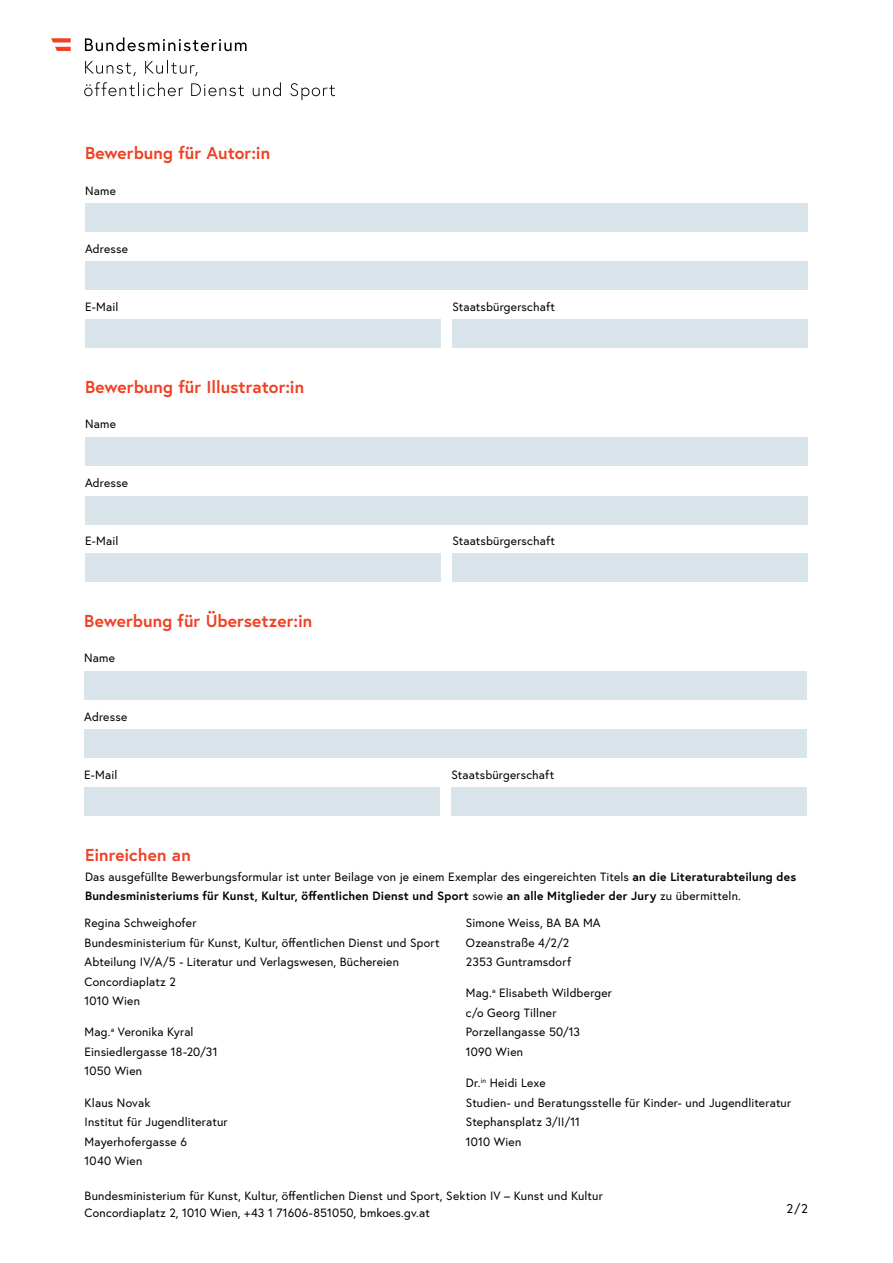
<style>
.page{position:relative;width:893px;height:1263px;background:#fff}
.page>*{position:absolute;margin:0;border:0;box-sizing:border-box;transform-origin:0 0}
.h2_ohne_Nummerierung{font:700 17.25px "Europa Austria";color:#ef4123}
.t1{font:12.75px "Europa Austria";color:#000}
.p_small{font:12px/19.5px "Europa Austria";letter-spacing:.015em;color:#000}
.t2{font:700 12px/19.5px "Europa Austria";letter-spacing:.02em;color:#000}
.s1{font-weight:400}
</style>
<div class="page">
<svg style="left:84px;top:82px;width:251px;height:18px"></svg>
<svg style="left:85px;top:60px;width:113px;height:16px"></svg>
<svg style="left:85px;top:37px;width:162px;height:14px"></svg>
<svg style="left:51px;top:38px;width:20px;height:13px"></svg>
<div style="left:85px;top:320px;width:356px;height:28px;background:#dae5eb"></div>
<div style="left:452px;top:320px;width:356px;height:28px;background:#dae5eb"></div>
<div style="left:85px;top:262px;width:723px;height:28px;background:#dae5eb"></div>
<div style="left:85px;top:203px;width:723px;height:29px;background:#dae5eb"></div>
<div style="left:85px;top:554px;width:356px;height:28px;background:#dae5eb"></div>
<div style="left:452px;top:554px;width:356px;height:28px;background:#dae5eb"></div>
<div style="left:85px;top:496px;width:723px;height:28px;background:#dae5eb"></div>
<div style="left:85px;top:437px;width:723px;height:29px;background:#dae5eb"></div>
<div style="left:84px;top:787px;width:356px;height:28px;background:#dae5eb"></div>
<div style="left:451px;top:787px;width:356px;height:28px;background:#dae5eb"></div>
<div style="left:84px;top:729px;width:723px;height:29px;background:#dae5eb"></div>
<div style="left:84px;top:671px;width:723px;height:28px;background:#dae5eb"></div>
<h2 class="h2_ohne_Nummerierung" style="left:85px;top:142px;width:187px">Bewerbung für Autor:in</h2>
<p class="p_small" style="left:85px;top:180px;width:32px">Name</p>
<p class="p_small" style="left:85px;top:239px;width:45px">Adresse</p>
<p class="p_small" style="left:85px;top:297px;width:35px">E-Mail</p>
<p class="p_small" style="left:452px;top:297px;width:104px">Staatsbürgerschaft</p>
<h2 class="h2_ohne_Nummerierung" style="left:85px;top:375px;width:221px">Bewerbung für Illustrator:in</h2>
<p class="p_small" style="left:85px;top:414px;width:32px">Name</p>
<p class="p_small" style="left:85px;top:473px;width:45px">Adresse</p>
<p class="p_small" style="left:85px;top:531px;width:35px">E-Mail</p>
<p class="p_small" style="left:452px;top:531px;width:104px">Staatsbürgerschaft</p>
<h2 class="h2_ohne_Nummerierung" style="left:84px;top:609px;width:230px">Bewerbung für Übersetzer:in</h2>
<p class="p_small" style="left:84px;top:648px;width:32px">Name</p>
<p class="p_small" style="left:84px;top:707px;width:45px">Adresse</p>
<p class="p_small" style="left:84px;top:765px;width:35px">E-Mail</p>
<p class="p_small" style="left:451px;top:765px;width:104px">Staatsbürgerschaft</p>
<h2 class="h2_ohne_Nummerierung" style="left:85px;top:843px;width:107px">Einreichen an</h2>
<p class="t2" style="left:85px;top:866px;width:713px"><span class="s1">Das ausgefüllte Bewerbungsformular ist unter Beilage von je einem Exemplar des eingereichten Titels</span> an die Literaturabteilung des<br>Bundesministeriums für Kunst, Kultur, öffentlichen Dienst und Sport <span class="s1">sowie</span> an alle Mitglieder der Jury <span class="s1">zu übermitteln.</span></p>
<p class="p_small" style="left:85px;top:913px;width:357px">Regina Schweighofer<br>Bundesministerium für Kunst, Kultur, öffentlichen Dienst und Sport Abteilung IV/A/5 - Literatur und Verlagswesen, Büchereien Concordiaplatz 2<br>1010 Wien</p>
<p class="p_small" style="left:85px;top:1022px;width:134px">Mag.<sup>a</sup> Veronika Kyral<br>Einsiedlergasse 18-20/31<br>1050 Wien</p>
<p class="p_small" style="left:85px;top:1092px;width:145px">Klaus Novak<br>Institut für Jugendliteratur<br>Mayerhofergasse 6<br>1040 Wien</p>
<p class="p_small" style="left:466px;top:913px;width:136px">Simone Weiss, BA BA MA<br>Ozeanstraße 4/2/2<br>2353 Guntramsdorf</p>
<p class="p_small" style="left:466px;top:983px;width:148px">Mag.<sup>a</sup> Elisabeth Wildberger c/o Georg Tillner<br>Porzellangasse 50/13<br>1090 Wien</p>
<p class="p_small" style="left:466px;top:1073px;width:327px">Dr.<sup>in</sup> Heidi Lexe<br>Studien- und Beratungsstelle für Kinder- und Jugendliteratur<br>Stephansplatz 3/II/11<br>1010 Wien</p>
<p class="p_small" style="left:85px;top:1187px;width:520px;line-height:16.8px">Bundesministerium für Kunst, Kultur, öffentlichen Dienst und Sport, Sektion IV – Kunst und Kultur<br>Concordiaplatz 2, 1010 Wien, +43 1 71606-851050, bmkoes.gv.at</p>
<p class="t1" style="left:786px;top:1200px;width:23px">2/2</p>
</div>
